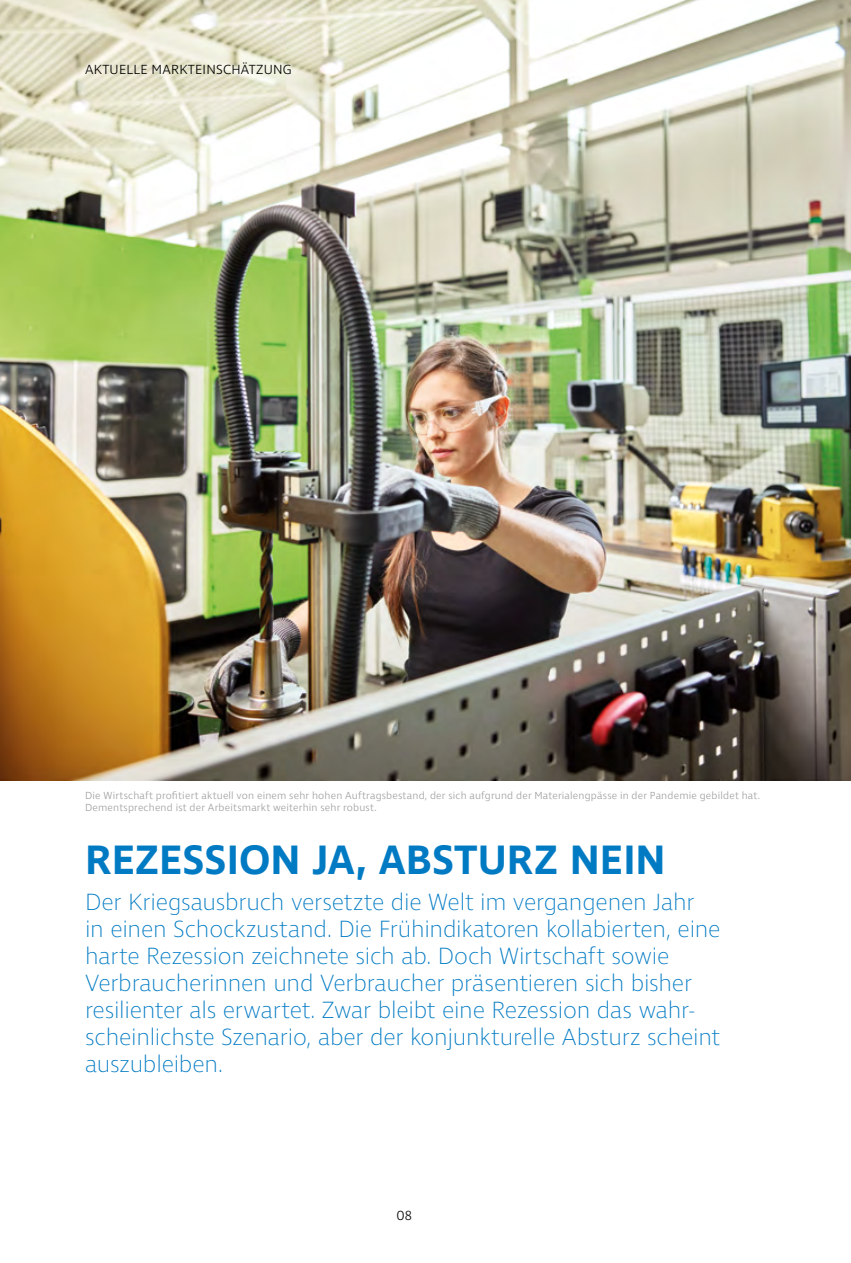
<style>
.page{position:relative;width:851px;height:1263px;background:#fff}
.page>*{position:absolute;margin:0;border:0;box-sizing:border-box;transform-origin:0 0}
.t1{font:600 42px "Ingra";letter-spacing:.005em;color:#007ac3}
.t2{font:200 24px/27px "Ingra";letter-spacing:-.01em;color:#007ac3}
.t3{font:300 13.5px "Ingra";letter-spacing:.02em;color:#000}
.t4{font:300 10.5px/12px "Ingra";letter-spacing:.02em;color:#9d9d9c}
</style>
<div class="page">
<img style="left:0;top:0;width:850px;height:780px">
<p class="t3" style="left:85px;top:61px;width:208px">AKTUELLE MARKTEINSCHÄTZUNG</p>
<p class="t4" style="left:85px;top:790px;width:676px">Die Wirtschaft profitiert aktuell von einem sehr hohen Auftragsbestand, der sich aufgrund der Materialengpässe in der Pandemie gebildet hat.<br>Dementsprechend ist der Arbeitsmarkt weiterhin sehr robust.</p>
<h1 class="t1" style="left:85px;top:834px;width:581px">REZESSION JA, ABSTURZ NEIN</h1>
<p class="t2" style="left:85px;top:889px;width:637px">Der Kriegsausbruch versetzte die Welt im vergangenen Jahr<br>in einen Schockzustand. Die Frühindikatoren kollabierten, eine harte Rezession zeichnete sich ab. Doch Wirtschaft sowie Verbraucherinnen und Verbraucher präsentieren sich bisher resilienter als erwartet. Zwar bleibt eine Rezession das wahr&shy;scheinlichste Szenario, aber der konjunkturelle Absturz scheint auszubleiben.</p>
<p class="t3" style="left:396px;top:1207px;width:17px">08</p>
</div>
